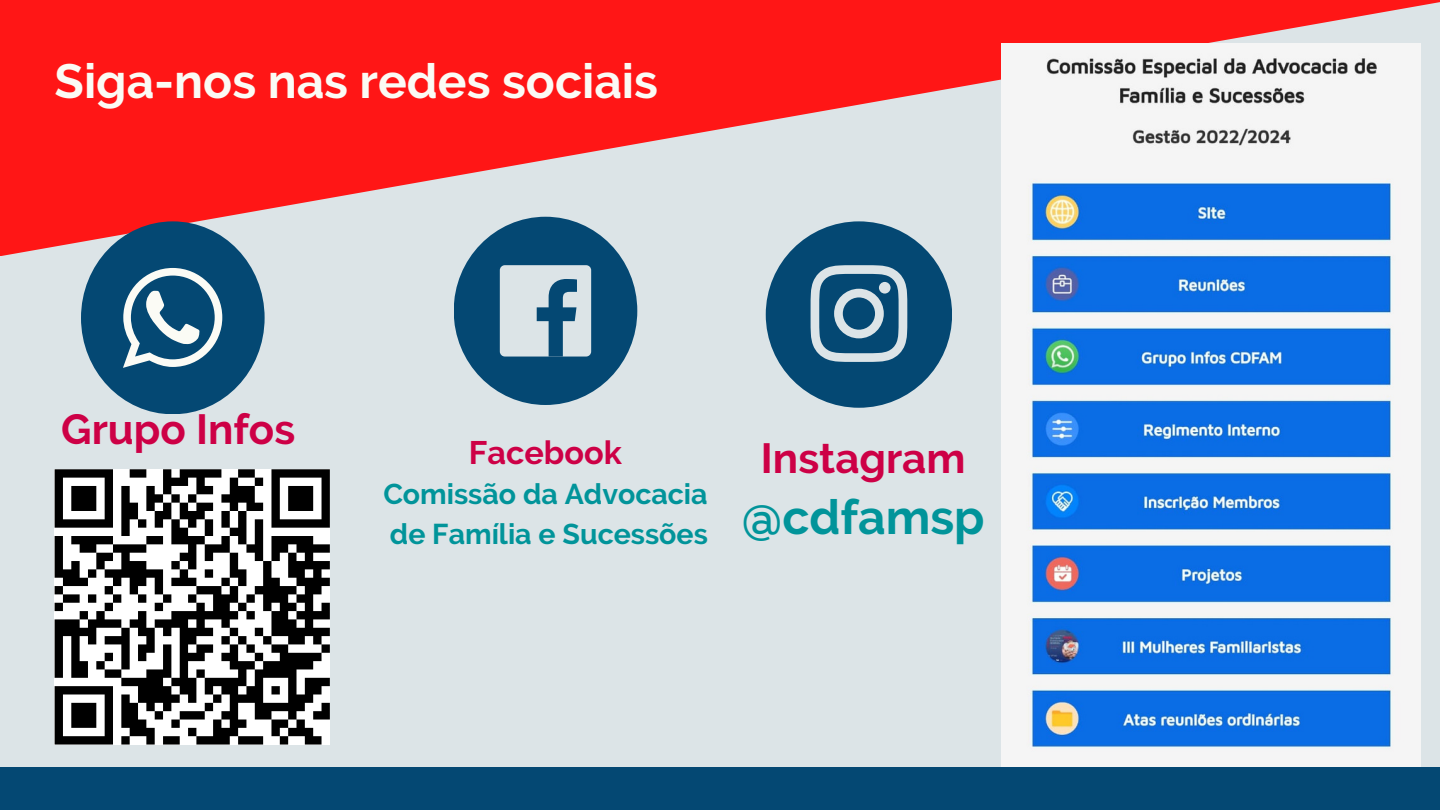
<style>
.page{position:relative;width:1440px;height:810px;background:#dce4e7}
.page>*{position:absolute;margin:0;border:0;box-sizing:border-box;transform-origin:0 0}
.t1{font:700 48px "Raleway";color:#fbfbf5}
.t2{font:700 48px "Raleway";color:#01949a}
.t3{font:700 42px "Raleway";color:#cd0046}
.t4{font:700 32.5px "Raleway";color:#cd0046}
.t5{font:700 28.6px "Raleway";color:#01949a}
</style>
<div class="page">
<svg style="left:0;top:0;width:1440px;height:256px;fill:#ff1616"></svg>
<div style="left:454px;top:217px;width:183px;height:188px;background:#044873;border-radius:50%"></div>
<div style="left:766px;top:221px;width:186px;height:187px;background:#044873;border-radius:50%"></div>
<div style="left:500px;top:265px;width:91px;height:92px;background:#dce4e7;border-radius:5px"></div>
<svg style="left:537px;top:279px;width:40px;height:78px"></svg>
<svg style="left:811px;top:265px;width:96px;height:97px"></svg>
<div style="left:879px;top:282px;width:12px;height:12px;background:#dce4e7;border-radius:50%"></div>
<div style="left:0;top:767px;width:1440px;height:43px;background:#044873"></div>
<img style="left:1002px;top:43px;width:418px;height:723px">
<div style="left:81px;top:221px;width:184px;height:193px;background:#044873;border-radius:50%"></div>
<svg style="left:123px;top:268px;width:99px;height:100px"></svg>
<svg style="left:55px;top:469px;width:275px;height:276px"></svg>
<p class="t1" style="left:55px;top:53px;width:605px">Siga-nos nas redes sociais</p>
<p class="t3" style="left:61px;top:405px;width:236px">Grupo Infos</p>
<p class="t4" style="left:469px;top:433px;width:155px">Facebook</p>
<p class="t5" style="left:383px;top:477px;width:326px">Comissão da Advocacia</p>
<p class="t5" style="left:390px;top:517px;width:320px">de Família e Sucessões</p>
<p class="t3" style="left:761px;top:433px;width:206px">Instagram</p>
<p class="t2" style="left:742px;top:489px;width:244px">@cdfamsp</p>
</div>
